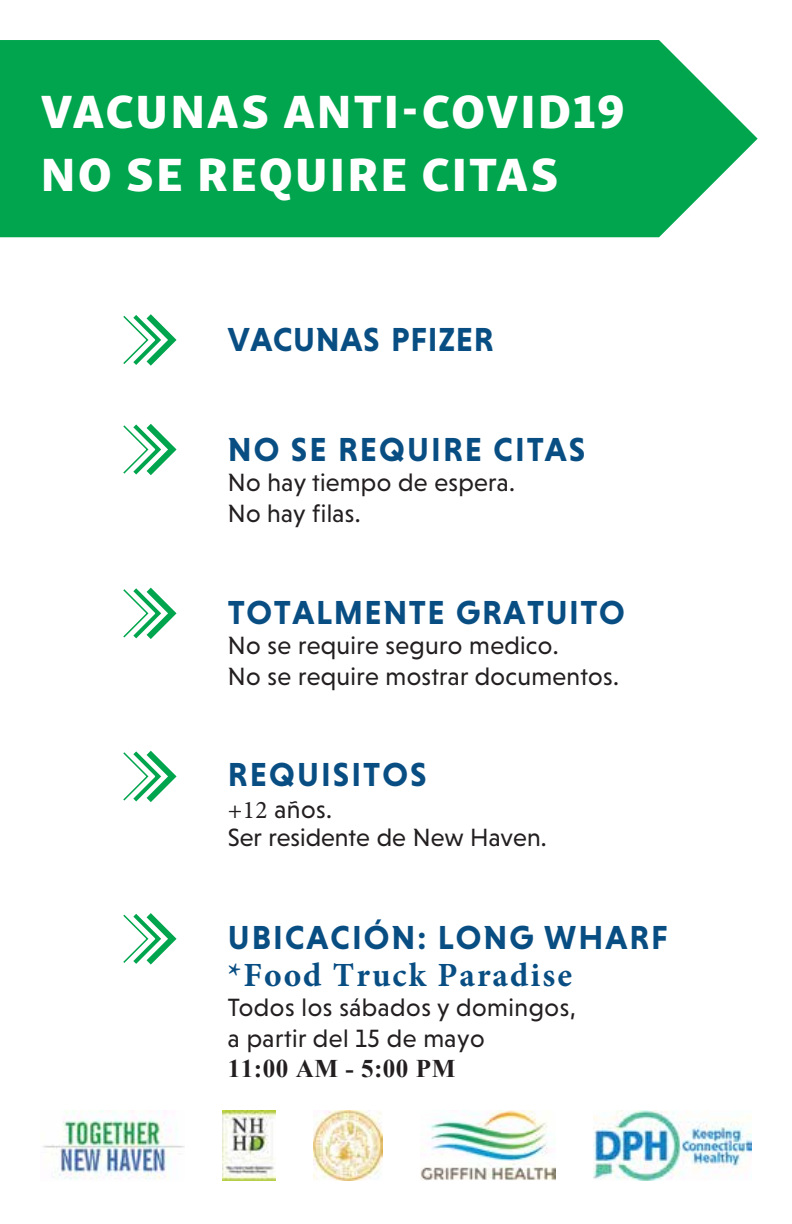
<style>
.page{position:relative;width:792px;height:1224px;background:#fff}
.page>*{position:absolute;margin:0;border:0;box-sizing:border-box;transform-origin:0 0}
.t1{font:48px/64px "Skolar Sans Latn Eb";letter-spacing:.055em;color:#fff}
.t2{font:700 33.8px "Niveau Grotesk";letter-spacing:.06em;color:#094e83}
.t3{font:700 33.8px "Minion Pro";letter-spacing:.06em;color:#094e83}
.t4{font:700 33.8px "Niveau Grotesk";letter-spacing:.02em;color:#094e83}
.t5{font:25.4px/30.6px "Niveau Grotesk";letter-spacing:.01em;color:#231f20}
.t6{font:700 25.4px "Times New Roman";letter-spacing:.02em;color:#231f20}
.s1{font-family:"Minion Pro"}
</style>
<div class="page">
<div style="left:0;top:40px;width:758px;height:197px;background:#00a54d"></div>
<svg style="left:123px;top:423px;width:54px;height:53px"></svg>
<svg style="left:123px;top:587px;width:54px;height:52px"></svg>
<svg style="left:123px;top:750px;width:54px;height:52px"></svg>
<svg style="left:123px;top:913px;width:54px;height:52px"></svg>
<svg style="left:123px;top:314px;width:54px;height:52px"></svg>
<img style="left:42px;top:1110px;width:143px;height:69px">
<img style="left:421px;top:1110px;width:135px;height:71px">
<img style="left:313px;top:1110px;width:70px;height:71px">
<img style="left:593px;top:1110px;width:158px;height:71px">
<img style="left:222px;top:1110px;width:53px;height:71px">
<h1 class="t1" style="left:41px;top:74px;width:585px">VACUNAS ANTI-COVID19<br>NO SE REQUIRE CITAS</h1>
<h2 class="t4" style="left:228px;top:320px;width:267px">VACUNAS PFIZER</h2>
<h2 class="t2" style="left:228px;top:430px;width:359px">NO SE REQUIRE CITAS</h2>
<p class="t5" style="left:228px;top:467px;width:289px">No hay tiempo de espera.<br>No hay filas.</p>
<h2 class="t2" style="left:228px;top:593px;width:399px">TOTALMENTE GRATUITO</h2>
<p class="t5" style="left:228px;top:630px;width:393px">No se require seguro medico.<br>No se require mostrar documentos.</p>
<h2 class="t2" style="left:228px;top:755px;width:200px">REQUISITOS</h2>
<p class="t5" style="left:228px;top:795px;width:320px;line-height:27.8px"><span class="s1">+12</span> años.<br>Ser residente de New Haven.</p>
<h2 class="t2" style="left:228px;top:918px;width:442px">UBICACIÓN: LONG WHARF</h2>
<h2 class="t3" style="left:228px;top:951px;width:346px">*Food Truck Paradise</h2>
<p class="t5" style="left:228px;top:992px;width:350px">Todos los sábados y domingos, a partir del 15 de mayo</p>
<p class="t6" style="left:228px;top:1050px;width:229px">11:00 AM - 5:00 PM</p>
</div>
